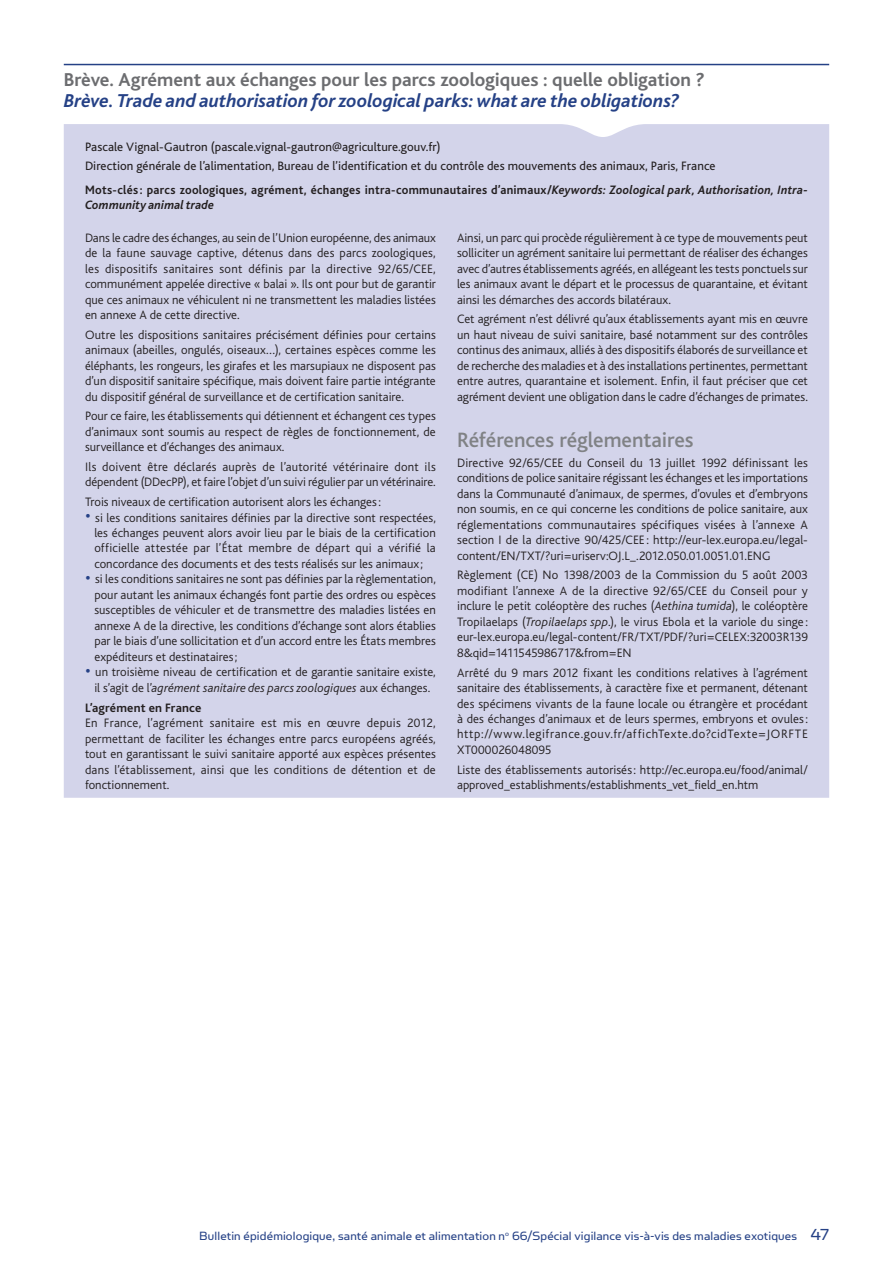
<style>
.page{position:relative;width:893px;height:1263px;background:#fff}
.page>*{position:absolute;margin:0;border:0;box-sizing:border-box;transform-origin:0 0}
.t1{font:500 21.75px "Bliss";letter-spacing:-.005em;color:#808285}
.t2{font:italic 700 19.5px "Bliss";color:#254186}
.t3{font:700 19.5px "Bliss";color:#6c6d70}
.t4{font:13.5px "Simian Text Orangutan";letter-spacing:.01em;color:#254186}
.t5{font:300 12.75px/15.5px "Bliss";color:#231f20;text-align:justify}
.t6{font:12.75px/18.9px "Bliss";letter-spacing:.005em;color:#231f20}
.t7{font:700 12.75px/15.5px "Bliss";letter-spacing:.02em;color:#231f20;scale:.96 1}
.t8{font:700 12.75px "Bliss";letter-spacing:.02em;color:#231f20}
.s1{font-style:italic}
.s2{font-size:19.5px;color:#254186}
.s3{font-size:18px}
</style>
<div class="page">
<div style="left:64px;top:124px;width:765px;height:674px;background:#d3d4ea"></div>
<hr style="left:64px;top:64px;width:765px;height:1px;background:#254186">
<h2 class="t3" style="left:64px;top:69px;width:642px">Brève. Agrément aux échanges pour les parcs zoologiques : quelle obligation ?</h2>
<h2 class="t2" style="left:64px;top:90px;width:617px">Brève. Trade and authorisation for zoological parks: what are the obligations?</h2>
<p class="t6" style="left:85px;top:137px;width:632px">Pascale Vignal-Gautron (pascale.vignal-gautron@agriculture.gouv.fr)<br>Direction générale de l’alimentation, Bureau de l’identification et du contrôle des mouvements des animaux, Paris, France</p>
<p class="t7" style="left:85px;top:182px;width:754px">Mots-clés : parcs zoologiques, agrément, échanges intra-communautaires d’animaux/<span class="s1">Keywords: Zoological park, Authorisation, Intra-<br>Community animal trade</span></p>
<p class="t5" style="left:85px;top:230px;width:352px">Dans le cadre des échanges, au sein de l’Union européenne, des animaux de la faune sauvage captive, détenus dans des parcs zoologiques, les dispositifs sanitaires sont définis par la directive 92/65/CEE, communément appelée directive « balai ». Ils ont pour but de garantir que ces animaux ne véhiculent ni ne transmettent les maladies listées en annexe A de cette directive.</p>
<p class="t5" style="left:85px;top:327px;width:352px">Outre les dispositions sanitaires précisément définies pour certains animaux (abeilles, ongulés, oiseaux…), certaines espèces comme les éléphants, les rongeurs, les girafes et les marsupiaux ne disposent pas d’un dispositif sanitaire spécifique, mais doivent faire partie intégrante du dispositif général de surveillance et de certification sanitaire.</p>
<p class="t5" style="left:85px;top:409px;width:352px">Pour ce faire, les établissements qui détiennent et échangent ces types d’animaux sont soumis au respect de règles de fonctionnement, de surveillance et d’échanges des animaux.</p>
<p class="t5" style="left:85px;top:459px;width:352px">Ils doivent être déclarés auprès de l’autorité vétérinaire dont ils dépendent (DDecPP), et faire l’objet d’un suivi régulier par un vétérinaire.</p>
<p class="t5" style="left:85px;top:494px;width:297px">Trois niveaux de certification autorisent alors les échanges:</p>
<p class="t5" style="left:94px;top:510px;width:343px;text-indent:-9px"><span class="s2">•</span> si les conditions sanitaires définies par la directive sont respectées, les échanges peuvent alors avoir lieu par le biais de la certification officielle attestée par l’État membre de départ qui a vérifié la concordance des documents et des tests réalisés sur les animaux;</p>
<p class="t5" style="left:94px;top:572px;width:343px;text-indent:-9px"><span class="s2">•</span> si les conditions sanitaires ne sont pas définies par la règlementation, pour autant les animaux échangés font partie des ordres ou espèces susceptibles de véhiculer et de transmettre des maladies listées en annexe A de la directive, les conditions d’échange sont alors établies par le biais d’une sollicitation et d’un accord entre les États membres expéditeurs et destinataires;</p>
<p class="t5" style="left:85px;top:664px;width:352px;text-align:center"><span class="s2">•</span> un troisième niveau de certification et de garantie sanitaire existe, il s’agit de l’<span class="s1">agrément sanitaire des parcs zoologiques</span> aux échanges.</p>
<p class="t8" style="left:85px;top:701px;width:118px">L’agrément en France</p>
<p class="t5" style="left:85px;top:716px;width:352px">En France, l’agrément sanitaire est mis en œuvre depuis 2012, permettant de faciliter les échanges entre parcs européens agréés, tout en garantissant le suivi sanitaire apporté aux espèces présentes dans l’établissement, ainsi que les conditions de détention et de fonctionnement.</p>
<p class="t5" style="left:457px;top:230px;width:352px">Ainsi, un parc qui procède régulièrement à ce type de mouvements peut solliciter un agrément sanitaire lui permettant de réaliser des échanges avec d’autres établissements agréés, en allégeant les tests ponctuels sur les animaux avant le départ et le processus de quarantaine, et évitant ainsi les démarches des accords bilatéraux.</p>
<p class="t5" style="left:457px;top:312px;width:352px">Cet agrément n’est délivré qu’aux établissements ayant mis en œuvre un haut niveau de suivi sanitaire, basé notamment sur des contrôles continus des animaux, alliés à des dispositifs élaborés de surveillance et de recherche des maladies et à des installations pertinentes, permettant entre autres, quarantaine et isolement. Enfin, il faut préciser que cet agrément devient une obligation dans le cadre d’échanges de primates.</p>
<h1 class="t1" style="left:457px;top:428px;width:238px">Références réglementaires</h1>
<p class="t5" style="left:457px;top:455px;width:352px">Directive 92/65/CEE du Conseil du 13 juillet 1992 définissant les conditions de police sanitaire régissant les échanges et les importations dans la Communauté d’animaux, de spermes, d’ovules et d’embryons non soumis, en ce qui concerne les conditions de police sanitaire, aux réglementations communautaires spécifiques visées à l’annexe A section I de la directive 90/425/CEE : http://eur-lex.europa.eu/legal&shy;content/EN/TXT/?uri=uriserv:OJ.L_.2012.050.01.0051.01.ENG</p>
<p class="t5" style="left:457px;top:568px;width:352px">Règlement (CE) No 1398/2003 de la Commission du 5 août 2003 modifiant l’annexe A de la directive 92/65/CEE du Conseil pour y inclure le petit coléoptère des ruches (<span class="s1">Aethina tumida</span>), le coléoptère Tropilaelaps (<span class="s1">Tropilaelaps spp</span>.), le virus Ebola et la variole du singe : eur-lex.europa.eu/legal-content/FR/TXT/PDF/?uri=CELEX:32003R139<br>8&amp;qid=1411545986717&amp;from=EN</p>
<p class="t5" style="left:457px;top:665px;width:352px">Arrêté du 9 mars 2012 fixant les conditions relatives à l’agrément sanitaire des établissements, à caractère fixe et permanent, détenant des spécimens vivants de la faune locale ou étrangère et procédant à des échanges d’animaux et de leurs spermes, embryons et ovules: http://www.legifrance.gouv.fr/affichTexte.do?cidTexte=JORFTE XT000026048095</p>
<p class="t5" style="left:457px;top:762px;width:352px">Liste des établissements autorisés: http://ec.europa.eu/food/animal/ approved_establishments/establishments_vet_field_en.htm</p>
<p class="t4" style="left:199px;top:1228px;width:631px">Bulletin épidémiologique, santé animale et alimentation n<sup>o</sup> 66/Spécial vigilance vis-à-vis des maladies exotiques <span class="s3">47</span></p>
</div>
